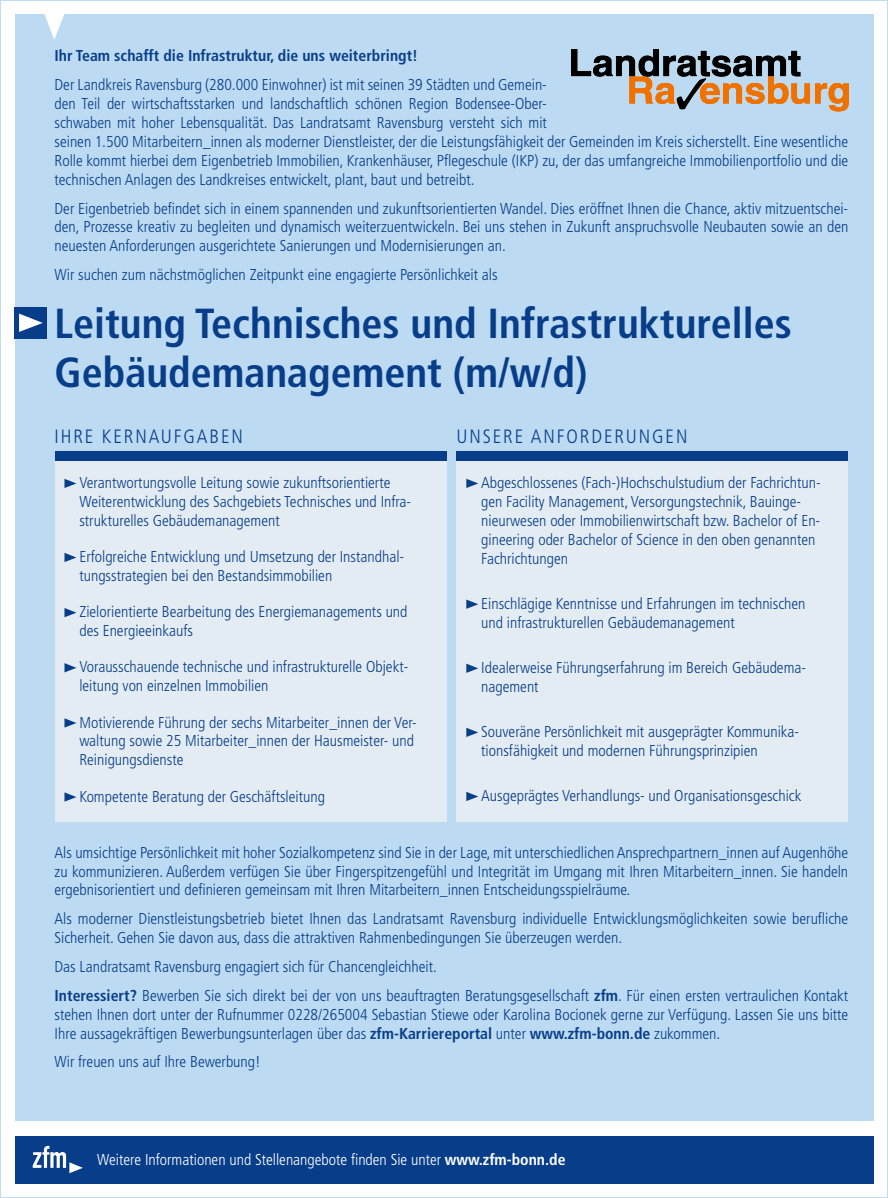
<style>
.page{position:relative;width:888px;height:1198px;background:#fff}
.page>*{position:absolute;margin:0;border:0;box-sizing:border-box;transform-origin:0 0}
.t1{font:700 condensed 42px/49px "Frutiger LT Std";color:#083e89}
.t2{font:300 condensed 19.25px "Frutiger LT Std";letter-spacing:.1em;color:#083e89}
.t3{font:300 condensed 15.75px/18.9px "Frutiger LT Std";color:#083e89}
.t4{font:300 condensed 15.75px "Frutiger LT Std";color:#fff}
.t5{font:700 condensed 15.75px "Frutiger LT Std";color:#083e89}
.s1{font-weight:700}
</style>
<div class="page">
<div style="left:15px;top:15px;width:858px;height:1106px;background:#bcdaf2"></div>
<svg style="left:39px;top:14px;width:31px;height:26px"></svg>
<div style="left:15px;top:307px;width:32px;height:31px;background:#083e89"></div>
<svg style="left:19px;top:314px;width:24px;height:18px"></svg>
<div style="left:55px;top:451px;width:391px;height:370px;background:#e4ecf3"></div>
<svg style="left:64px;top:479px;width:12px;height:9px"></svg>
<svg style="left:64px;top:553px;width:12px;height:9px"></svg>
<svg style="left:64px;top:608px;width:12px;height:9px"></svg>
<svg style="left:64px;top:663px;width:12px;height:9px"></svg>
<svg style="left:64px;top:718px;width:12px;height:10px"></svg>
<svg style="left:64px;top:792px;width:12px;height:10px"></svg>
<div style="left:55px;top:451px;width:391px;height:10px;background:#083e89"></div>
<div style="left:456px;top:451px;width:392px;height:371px;background:#e4ecf3"></div>
<svg style="left:466px;top:479px;width:12px;height:9px"></svg>
<svg style="left:466px;top:600px;width:12px;height:9px"></svg>
<svg style="left:466px;top:664px;width:12px;height:9px"></svg>
<svg style="left:466px;top:728px;width:12px;height:9px"></svg>
<svg style="left:466px;top:792px;width:12px;height:9px"></svg>
<div style="left:456px;top:451px;width:392px;height:10px;background:#083e89"></div>
<div style="left:15px;top:1136px;width:858px;height:47px;background:#083e89"></div>
<svg style="left:33px;top:1146px;width:50px;height:27px"></svg>
<img style="left:572px;top:49px;width:276px;height:63px">
<p class="t5" style="left:55px;top:47px;width:365px">Ihr Team schafft die Infrastruktur, die uns weiterbringt!</p>
<p class="t3" style="left:55px;top:76px;width:795px">Der Landkreis Ravensburg (280.000 Einwohner) ist mit seinen 39 Städten und Gemein-<br>den Teil der wirtschaftsstarken und landschaftlich schönen Region Bodensee-Ober-<br>schwaben mit hoher Lebensqualität. Das Landratsamt Ravensburg versteht sich mit<br>seinen 1.500 Mitarbeitern_innen als moderner Dienstleister, der die Leistungsfähigkeit der Gemeinden im Kreis sicherstellt. Eine wesentliche Rolle kommt hierbei dem Eigenbetrieb Immobilien, Krankenhäuser, Pflegeschule (IKP) zu, der das umfangreiche Immobilienportfolio und die technischen Anlagen des Landkreises entwickelt, plant, baut und betreibt.</p>
<p class="t3" style="left:55px;top:199px;width:795px;text-align:justify">Der Eigenbetrieb befindet sich in einem spannenden und zukunftsorientierten Wandel. Dies eröffnet Ihnen die Chance, aktiv mitzuentschei&shy;den, Prozesse kreativ zu begleiten und dynamisch weiterzuentwickeln. Bei uns stehen in Zukunft anspruchsvolle Neubauten sowie an den neuesten Anforderungen ausgerichtete Sanierungen und Modernisierungen an.</p>
<p class="t3" style="left:55px;top:266px;width:445px">Wir suchen zum nächstmöglichen Zeitpunkt eine engagierte Persönlichkeit als</p>
<p class="t1" style="left:55px;top:299px;width:739px">Leitung Technisches und Infrastrukturelles<br>Gebäudemanagement (m/w/d)</p>
<p class="t2" style="left:55px;top:425px;width:190px">IHRE KERNAUFGABEN</p>
<p class="t3" style="left:79px;top:473px;width:333px">Verantwortungsvolle Leitung sowie zukunftsorientierte<br>Weiterentwicklung des Sachgebiets Technisches und Infra&shy;strukturelles Gebäudemanagement</p>
<p class="t3" style="left:79px;top:547px;width:326px">Erfolgreiche Entwicklung und Umsetzung der Instandhal&shy;tungsstrategien bei den Bestandsimmobilien</p>
<p class="t3" style="left:79px;top:603px;width:330px">Zielorientierte Bearbeitung des Energiemanagements und des Energieeinkaufs</p>
<p class="t3" style="left:79px;top:658px;width:331px">Vorausschauende technische und infrastrukturelle Objekt&shy;leitung von einzelnen Immobilien</p>
<p class="t3" style="left:79px;top:713px;width:339px">Motivierende Führung der sechs Mitarbeiter_innen der Ver&shy;waltung sowie 25 Mitarbeiter_innen der Hausmeister- und<br>Reinigungsdienste</p>
<p class="t3" style="left:79px;top:787px;width:247px">Kompetente Beratung der Geschäftsleitung</p>
<p class="t2" style="left:456px;top:425px;width:233px">UNSERE ANFORDERUNGEN</p>
<p class="t3" style="left:481px;top:473px;width:341px">Abgeschlossenes (Fach-)Hochschulstudium der Fachrichtun&shy;gen Facility Management, Versorgungstechnik, Bauinge&shy;nieurwesen oder Immobilienwirtschaft bzw. Bachelor of En&shy;gineering oder Bachelor of Science in den oben genannten Fachrichtungen</p>
<p class="t3" style="left:481px;top:594px;width:326px">Einschlägige Kenntnisse und Erfahrungen im technischen und infrastrukturellen Gebäudemanagement</p>
<p class="t3" style="left:481px;top:658px;width:326px">Idealerweise Führungserfahrung im Bereich Gebäudema&shy;nagement</p>
<p class="t3" style="left:481px;top:722px;width:320px">Souveräne Persönlichkeit mit ausgeprägter Kommunika&shy;tionsfähigkeit und modernen Führungsprinzipien</p>
<p class="t3" style="left:481px;top:786px;width:322px">Ausgeprägtes Verhandlungs- und Organisationsgeschick</p>
<p class="t3" style="left:55px;top:843px;width:795px;text-align:justify">Als umsichtige Persönlichkeit mit hoher Sozialkompetenz sind Sie in der Lage, mit unterschiedlichen Ansprechpartnern_innen auf Augenhöhe zu kommunizieren. Außerdem verfügen Sie über Fingerspitzengefühl und Integrität im Umgang mit Ihren Mitarbeitern_innen. Sie handeln ergebnisorientiert und definieren gemeinsam mit Ihren Mitarbeitern_innen Entscheidungsspielräume.</p>
<p class="t3" style="left:55px;top:910px;width:795px">Als moderner Dienstleistungsbetrieb bietet Ihnen das Landratsamt Ravensburg individuelle Entwicklungsmöglichkeiten sowie berufliche<br>Sicherheit. Gehen Sie davon aus, dass die attraktiven Rahmenbedingungen Sie überzeugen werden.</p>
<p class="t3" style="left:55px;top:957px;width:384px">Das Landratsamt Ravensburg engagiert sich für Chancengleichheit.</p>
<p class="t3" style="left:55px;top:986px;width:795px;text-align:justify"><span class="s1">Interessiert?</span> Bewerben Sie sich direkt bei der von uns beauftragten Beratungsgesellschaft <span class="s1">zfm</span>. Für einen ersten vertraulichen Kontakt stehen Ihnen dort unter der Rufnummer 0228/265004 Sebastian Stiewe oder Karolina Bocionek gerne zur Verfügung. Lassen Sie uns bitte Ihre aussagekräftigen Bewerbungsunterlagen über das <span class="s1">zfm-Karriereportal</span> unter <span class="s1">www.zfm-bonn.de</span> zukommen.</p>
<p class="t3" style="left:55px;top:1053px;width:208px">Wir freuen uns auf Ihre Bewerbung!</p>
<p class="t4" style="left:97px;top:1151px;width:470px">Weitere Informationen und Stellenangebote finden Sie unter <span class="s1">www.zfm-bonn.de</span></p>
</div>
